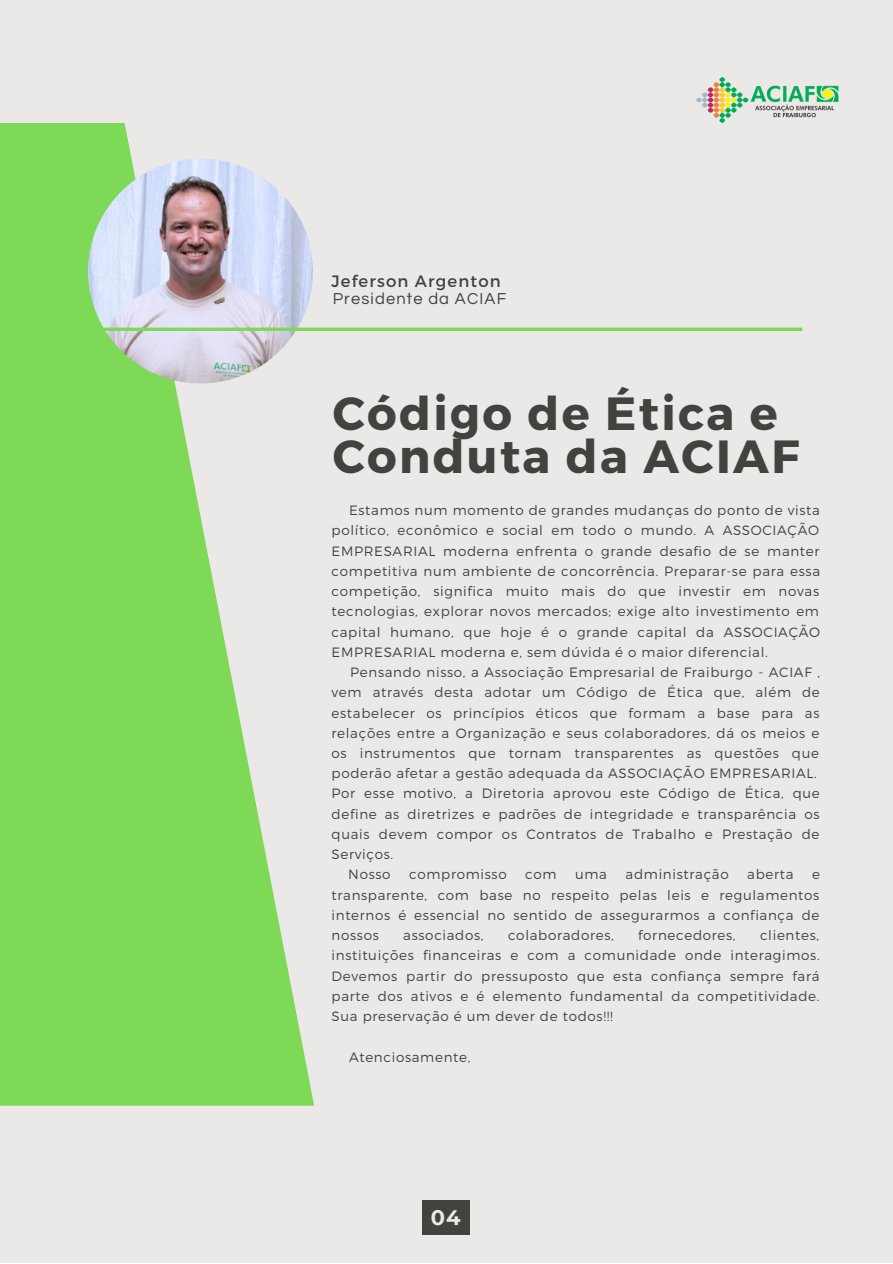
<style>
.page{position:relative;width:893px;height:1264px;background:#fff}
.page>*{position:absolute;margin:0;border:0;box-sizing:border-box;transform-origin:0 0}
.t1{font:700 46.5px/42.8px "Montserrat";letter-spacing:.05em;color:#44423e}
.t2{font:700 21px "Montserrat";color:#ebe9e7}
.t3{font:16.5px "Questrial";letter-spacing:.07em;color:#44423e}
.t4{font:16.5px "Montserrat";letter-spacing:.07em;color:#44423e}
.t5{font:300 13.5px/20.2px "Montserrat";letter-spacing:.05em;color:#44423e;text-align:justify}
</style>
<div class="page">
<div style="left:0;top:0;width:892px;height:1262px;background:#ebe9e7"></div>
<svg style="left:0;top:123px;width:314px;height:982px;fill:#7ed957"></svg>
<img style="left:88px;top:159px;width:225px;height:224px;border-radius:50%">
<svg style="left:88px;top:327px;width:714px;height:4px;background:#8dda6c"></svg>
<div style="left:422px;top:1200px;width:47px;height:34px;background:#44423e"></div>
<img style="left:696px;top:77px;width:143px;height:45px">
<p class="t4" style="left:331px;top:271px;width:171px">Jeferson Argenton</p>
<p class="t3" style="left:333px;top:291px;width:175px">Presidente da ACIAF</p>
<h1 class="t1" style="left:333px;top:390px;width:468px">Código de Ética e<br>Conduta da ACIAF</h1>
<p class="t5" style="left:331px;top:499px;width:490px;text-indent:17px">Estamos num momento de grandes mudanças do ponto de vista político, econômico e social em todo o mundo. A ASSOCIAÇÃO EMPRESARIAL moderna enfrenta o grande desafio de se manter competitiva num ambiente de concorrência. Preparar-se para essa competição, significa muito mais do que investir em novas tecnologias, explorar novos mercados; exige alto investimento em capital humano, que hoje é o grande capital da ASSOCIAÇÃO EMPRESARIAL moderna e, sem dúvida é o maior diferencial.</p>
<p class="t5" style="left:350px;top:661px;width:471px">Pensando nisso, a Associação Empresarial de Fraiburgo - ACIAF ,</p>
<p class="t5" style="left:331px;top:681px;width:490px">vem através desta adotar um Código de Ética que, além de</p>
<p class="t5" style="left:331px;top:702px;width:489px">estabelecer os princípios éticos que formam a base para as</p>
<p class="t5" style="left:331px;top:722px;width:489px">relações entre a Organização e seus colaboradores, dá os meios e</p>
<p class="t5" style="left:331px;top:742px;width:489px">os instrumentos que tornam transparentes as questões que</p>
<p class="t5" style="left:331px;top:762px;width:487px">poderão afetar a gestão adequada da ASSOCIAÇÃO EMPRESARIAL.</p>
<p class="t5" style="left:331px;top:782px;width:490px">Por esse motivo, a Diretoria aprovou este Código de Ética, que</p>
<p class="t5" style="left:331px;top:803px;width:489px">define as diretrizes e padrões de integridade e transparência os</p>
<p class="t5" style="left:331px;top:823px;width:489px">quais devem compor os Contratos de Trabalho e Prestação de</p>
<p class="t5" style="left:331px;top:843px;width:63px">Serviços.</p>
<p class="t5" style="left:348px;top:863px;width:44px">Nosso</p>
<p class="t5" style="left:409px;top:863px;width:99px">compromisso</p>
<p class="t5" style="left:525px;top:863px;width:33px">com</p>
<p class="t5" style="left:575px;top:863px;width:33px">uma</p>
<p class="t5" style="left:625px;top:863px;width:105px">administração</p>
<p class="t5" style="left:747px;top:863px;width:48px">aberta</p>
<p class="t5" style="left:331px;top:863px;width:490px;text-indent:480px">e transparente, com base no respeito pelas leis e regulamentos internos é essencial no sentido de assegurarmos a confiança de nossos</p>
<p class="t5" style="left:403px;top:924px;width:82px">associados,</p>
<p class="t5" style="left:508px;top:924px;width:107px">colaboradores,</p>
<p class="t5" style="left:638px;top:924px;width:99px">fornecedores,</p>
<p class="t5" style="left:331px;top:924px;width:489px;text-indent:428px">clientes, instituições financeiras e com a comunidade onde interagimos.<br>Devemos partir do pressuposto que esta confiança sempre fará parte dos ativos e é elemento fundamental da competitividade.<br>Sua preservação é um dever de todos!!!</p>
<p class="t5" style="left:349px;top:1046px;width:123px">Atenciosamente,</p>
<h2 class="t2" style="left:431px;top:1204px;width:31px">04</h2>
</div>
